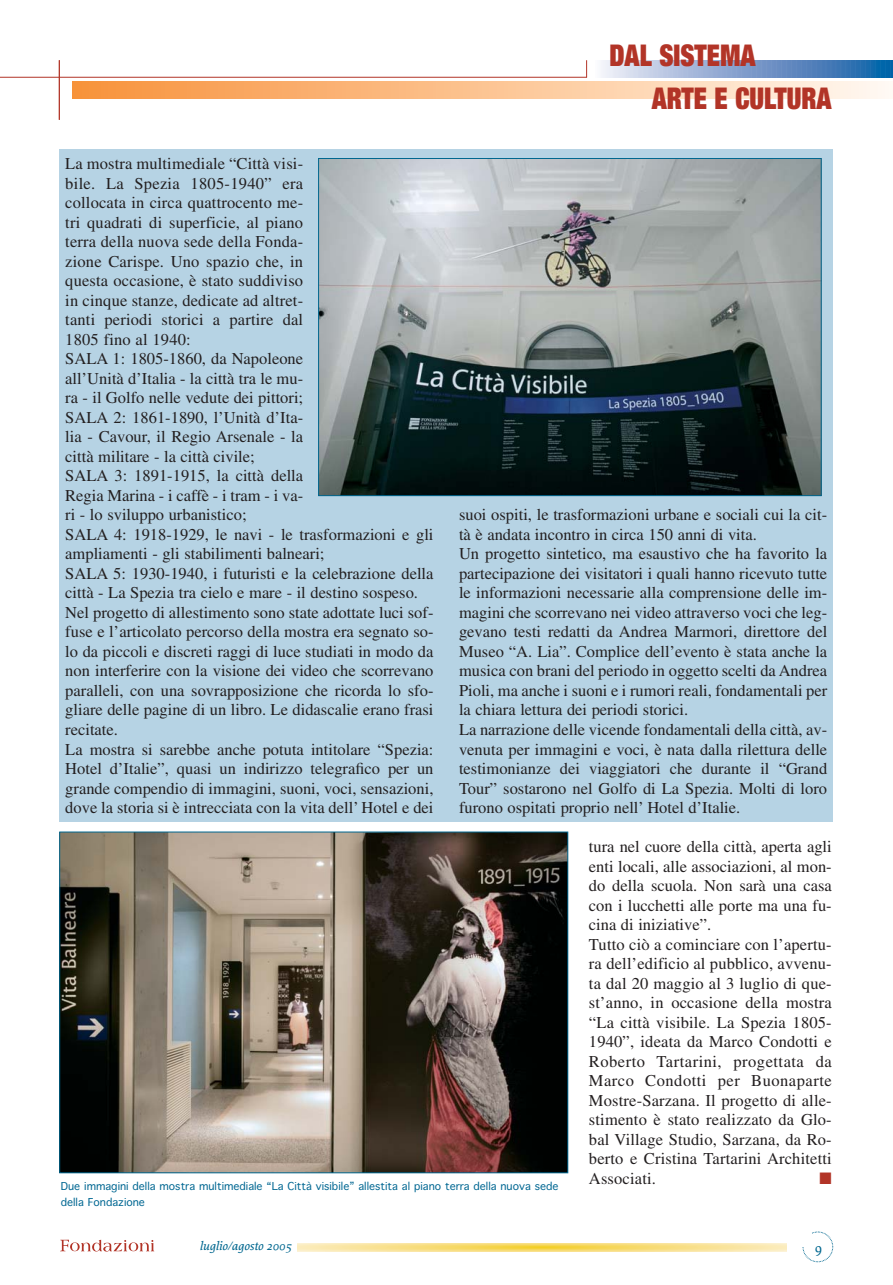
<style>
.page{position:relative;width:893px;height:1285px;background:#fff}
.page>*{position:absolute;margin:0;border:0;box-sizing:border-box;transform-origin:0 0}
.t1{font:900 expanded 30px "Helvetica Neue";color:#b23427;scale:.88 1}
.t2{font:16.5px/19.5px "Times";color:#231f20}
.t3{font:16.5px "Zapf Dingbats ITC";color:#b23427}
.t4{font:500 15px "Proforma";color:#00678f}
.t5{font:italic 500 12.75px "Proforma";color:#00678f}
.t6{font:10.5px/15.8px "Geneva";color:#006792}
</style>
<div class="page">
<svg style="left:297px;top:1243px;width:489px;height:8px;background:#f8df87"></svg>
<svg style="left:803px;top:1231px;width:30px;height:30px"></svg>
<svg style="left:60px;top:1239px;width:94px;height:12px"></svg>
<hr style="left:0;top:77px;width:587px;height:1px;background:#b23427">
<hr style="left:59px;top:60px;width:1px;height:60px;background:#b23427">
<svg style="left:72px;top:60px;width:821px;height:38px"></svg>
<div style="left:59px;top:149px;width:774px;height:672px;background:#b6d3e4"></div>
<img style="left:61px;top:833px;width:505px;height:337px">
<img style="left:320px;top:160px;width:500px;height:334px">
<h1 class="t1" style="left:609px;top:45px;width:168px">DAL SISTEMA</h1>
<p class="t2" style="left:65px;top:155px;width:370px">La mostra multimediale “Città visi-<br>bile. La Spezia 1805-1940” era<br>collocata in circa quattrocento me-<br>tri quadrati di superficie, al piano<br>terra della nuova sede della Fonda-<br>zione Carispe. Uno spazio che, in<br>questa occasione, è stato suddiviso<br>in cinque stanze, dedicate ad altret-<br>tanti periodi storici a partire dal<br>1805 fino al 1940:<br>SALA 1: 1805-1860, da Napoleone<br>all’Unità d’Italia - la città tra le mu-<br>ra - il Golfo nelle vedute dei pittori;<br>SALA 2: 1861-1890, l’Unità d’Ita-<br>lia - Cavour, il Regio Arsenale - la<br>città militare - la città civile;<br>SALA 3: 1891-1915, la città della<br>Regia Marina - i caffè - i tram - i va-<br>ri - lo sviluppo urbanistico;<br>SALA 4: 1918-1929, le navi - le trasformazioni e gli ampliamenti - gli stabilimenti balneari;<br>SALA 5: 1930-1940, i futuristi e la celebrazione della città - La Spezia tra cielo e mare - il destino sospeso.<br>Nel progetto di allestimento sono state adottate luci sof&shy;fuse e l’articolato percorso della mostra era segnato so&shy;lo da piccoli e discreti raggi di luce studiati in modo da non interferire con la visione dei video che scorrevano paralleli, con una sovrapposizione che ricorda lo sfo&shy;gliare delle pagine di un libro. Le didascalie erano frasi recitate.<br>La mostra si sarebbe anche potuta intitolare “Spezia:<br>Hotel d’Italie”, quasi un indirizzo telegrafico per un grande compendio di immagini, suoni, voci, sensazioni, dove la storia si è intrecciata con la vita dell’ Hotel e dei</p>
<h1 class="t1" style="left:652px;top:87px;width:206px">ARTE E CULTURA</h1>
<p class="t2" style="left:459px;top:506px;width:370px">suoi ospiti, le trasformazioni urbane e sociali cui la cit&shy;tà è andata incontro in circa 150 anni di vita.<br>Un progetto sintetico, ma esaustivo che ha favorito la partecipazione dei visitatori i quali hanno ricevuto tutte le informazioni necessarie alla comprensione delle im&shy;magini che scorrevano nei video attraverso voci che leg&shy;gevano testi redatti da Andrea Marmori, direttore del Museo “A. Lia”. Complice dell’evento è stata anche la musica con brani del periodo in oggetto scelti da Andrea Pioli, ma anche i suoni e i rumori reali, fondamentali per la chiara lettura dei periodi storici.<br>La narrazione delle vicende fondamentali della città, av&shy;venuta per immagini e voci, è nata dalla rilettura delle testimonianze dei viaggiatori che durante il “Grand Tour” sostarono nel Golfo di La Spezia. Molti di loro furono ospitati proprio nell’ Hotel d’Italie.</p>
<p class="t6" style="left:61px;top:1178px;width:499px">Due immagini della mostra multimediale “La Città visibile” allestita al piano terra della nuova sede della Fondazione</p>
<p class="t2" style="left:589px;top:838px;width:244px">tura nel cuore della città, aperta agli enti locali, alle associazioni, al mon&shy;do della scuola. Non sarà una casa con i lucchetti alle porte ma una fu&shy;cina di iniziative”.<br>Tutto ciò a cominciare con l’apertu&shy;ra dell’edificio al pubblico, avvenu&shy;ta dal 20 maggio al 3 luglio di que&shy;st’anno, in occasione della mostra “La città visibile. La Spezia 1805- 1940”, ideata da Marco Condotti e Roberto Tartarini, progettata da Marco Condotti per Buonaparte Mostre-Sarzana. Il progetto di alle&shy;stimento è stato realizzato da Glo&shy;bal Village Studio, Sarzana, da Ro&shy;berto e Cristina Tartarini Architetti Associati.</p>
<p class="t3" style="left:819px;top:1171px;width:14px">■</p>
<p class="t5" style="left:200px;top:1240px;width:94px">luglio/agosto 2005</p>
<p class="t4" style="left:815px;top:1241px;width:9px">9</p>
</div>
